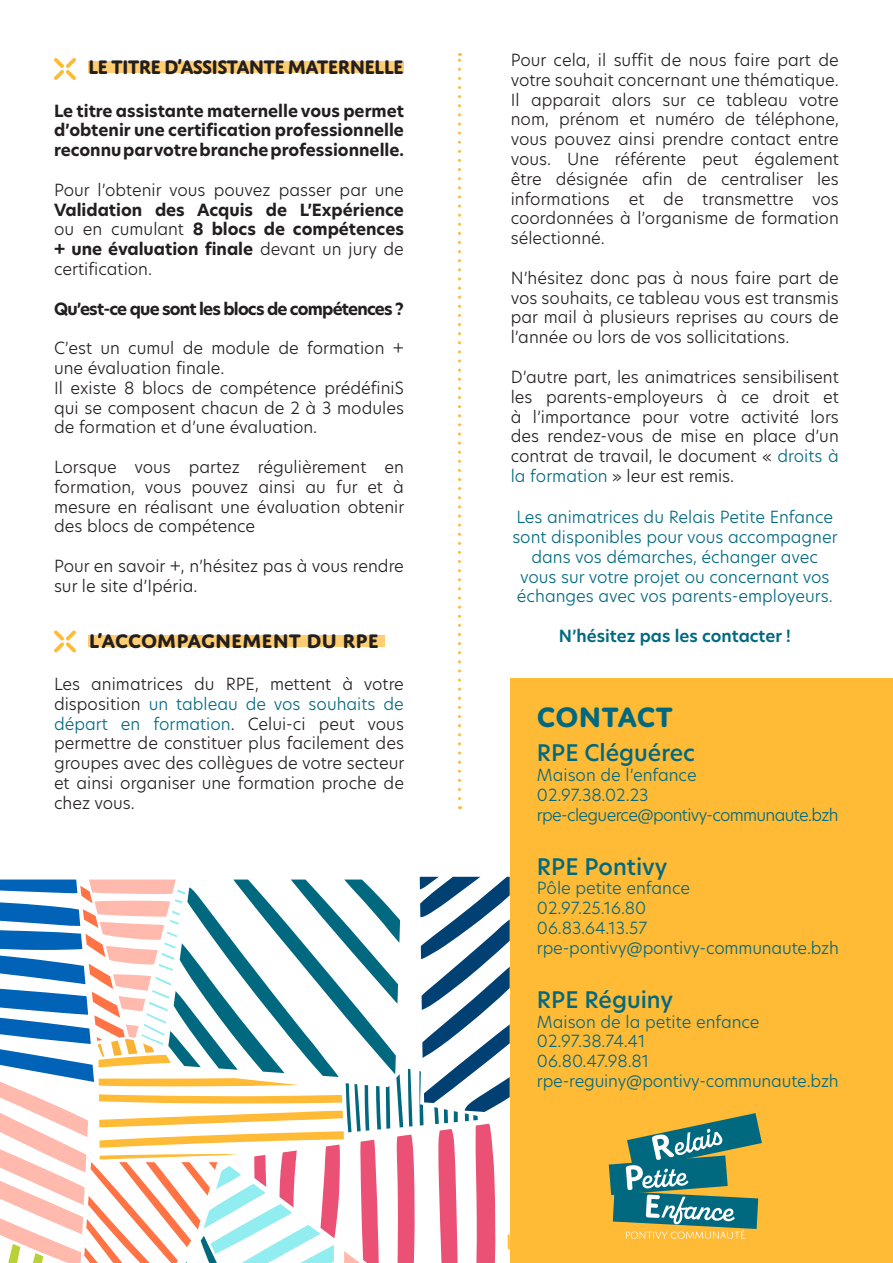
<style>
.page{position:relative;width:893px;height:1263px;background:#fff}
.page>*{position:absolute;margin:0;border:0;box-sizing:border-box;transform-origin:0 0}
.t1{font:700 30px "Domus Titling";letter-spacing:-.005em;color:#006980}
.t2{font:500 22.5px "Hero New";color:#006980}
.t3{font:700 21px "Domus Titling";letter-spacing:-.04em;color:#231f20;scale:.96 1}
.t4{font:700 21px "Domus Titling";color:#231f20}
.t5{font:300 16.5px/19.8px "Hero New";color:#231f20;text-align:justify}
.t6{font:300 16.5px/19.8px "Hero New";color:#006980;text-align:center}
.t7{font:700 16.5px/19.8px "Hero New";letter-spacing:-.01em;color:#231f20;text-align:justify}
.t8{font:700 16.5px "Hero New";letter-spacing:-.05em;color:#231f20}
.t9{font:300 16.5px "Hero New";letter-spacing:-.04em;color:#006980}
.t10{font:600 16.5px "Hero New";color:#006980}
.s1{font-weight:700}
.s2{color:#006980}
</style>
<div class="page">
<div style="left:89px;top:635px;width:296px;height:12px;background:#ffce72"></div>
<div style="left:88px;top:61px;width:316px;height:11px;background:#ffce72"></div>
<svg style="left:0;top:877px;width:510px;height:386px"></svg>
<div style="left:511px;top:678px;width:382px;height:585px;background:#ffba36"></div>
<svg style="left:458px;top:53px;width:3px;height:746px"></svg>
<svg style="left:609px;top:1113px;width:153px;height:126px"></svg>
<svg style="left:54px;top:630px;width:22px;height:23px"></svg>
<svg style="left:54px;top:58px;width:22px;height:22px"></svg>
<p class="t3" style="left:88px;top:55px;width:330px">LE TITRE D’ASSISTANTE MATERNELLE</p>
<p class="t7" style="left:54px;top:101px;width:351px">Le titre assistante maternelle vous permet d’obtenir une certification professionnelle reconnu par votre branche professionnelle.</p>
<p class="t5" style="left:54px;top:179px;width:351px">Pour l’obtenir vous pouvez passer par une <span class="s1">Validation des Acquis de L’Expérience </span>ou en cumulant <span class="s1">8 blocs de compétences + une évaluation finale</span> devant un jury de certification.</p>
<p class="t8" style="left:54px;top:297px;width:351px">Qu’est-ce que sont les blocs de compétences ?</p>
<p class="t5" style="left:54px;top:338px;width:351px">C’est un cumul de module de formation + une évaluation finale.</p>
<p class="t5" style="left:54px;top:377px;width:351px">Il existe 8 blocs de compétence prédéfiniS qui se composent chacun de 2 à 3 modules de formation et d’une évaluation.</p>
<p class="t5" style="left:54px;top:457px;width:352px">Lorsque vous partez régulièrement en formation, vous pouvez ainsi au fur et à mesure en réalisant une évaluation obtenir des blocs de compétence</p>
<p class="t5" style="left:54px;top:556px;width:351px">Pour en savoir +, n’hésitez pas à vous rendre sur le site d’Ipéria.</p>
<p class="t4" style="left:89px;top:628px;width:292px">L’ACCOMPAGNEMENT DU RPE</p>
<p class="t5" style="left:54px;top:674px;width:352px">Les animatrices du RPE, mettent à votre disposition <span class="s2">un tableau de vos souhaits de départ en formation</span>. Celui-ci peut vous permettre de constituer plus facilement des groupes avec des collègues de votre secteur et ainsi organiser une formation proche de chez vous.</p>
<p class="t5" style="left:511px;top:50px;width:330px">Pour cela, il suffit de nous faire part de votre souhait concernant une thématique.<br>Il apparait alors sur ce tableau votre nom, prénom et numéro de téléphone, vous pouvez ainsi prendre contact entre vous. Une référente peut également être désignée afin de centraliser les informations et de transmettre vos coordonnées à l’organisme de formation sélectionné.</p>
<p class="t5" style="left:511px;top:268px;width:330px">N’hésitez donc pas à nous faire part de vos souhaits, ce tableau vous est transmis par mail à plusieurs reprises au cours de l’année ou lors de vos sollicitations.</p>
<p class="t5" style="left:511px;top:367px;width:330px">D’autre part, les animatrices sensibilisent les parents-employeurs à ce droit et à l’importance pour votre activité lors des rendez-vous de mise en place d’un contrat de travail, le document « <span class="s2">droits à la formation</span> » leur est remis.</p>
<p class="t6" style="left:512px;top:507px;width:327px">Les animatrices du Relais Petite Enfance sont disponibles pour vous accompagner dans vos démarches, échanger avec vous sur votre projet ou concernant vos échanges avec vos parents-employeurs.</p>
<p class="t10" style="left:559px;top:625px;width:233px">N’hésitez pas les contacter !</p>
<p class="t1" style="left:537px;top:699px;width:138px">CONTACT</p>
<p class="t2" style="left:537px;top:737px;width:160px">RPE Cléguérec</p>
<p class="t6" style="left:537px;top:764px;width:161px">Maison de l’enfance</p>
<p class="t6" style="left:537px;top:784px;width:113px">02.97.38.02.23</p>
<p class="t9" style="left:537px;top:803px;width:303px">rpe-cleguerce@pontivy-communaute.bzh</p>
<p class="t2" style="left:537px;top:851px;width:132px">RPE Pontivy</p>
<p class="t6" style="left:537px;top:878px;width:155px">Pôle petite enfance</p>
<p class="t6" style="left:537px;top:898px;width:111px">02.97.25.16.80</p>
<p class="t6" style="left:537px;top:917px;width:112px">06.83.64.13.57</p>
<p class="t6" style="left:537px;top:937px;width:304px">rpe-pontivy@pontivy-communaute.bzh</p>
<p class="t2" style="left:537px;top:984px;width:138px">RPE Réguiny</p>
<p class="t6" style="left:537px;top:1011px;width:224px">Maison de la petite enfance</p>
<p class="t6" style="left:537px;top:1031px;width:110px">02.97.38.74.41</p>
<p class="t6" style="left:537px;top:1051px;width:114px">06.80.47.98.81</p>
<p class="t6" style="left:537px;top:1070px;width:303px">rpe-reguiny@pontivy-communaute.bzh</p>
</div>
